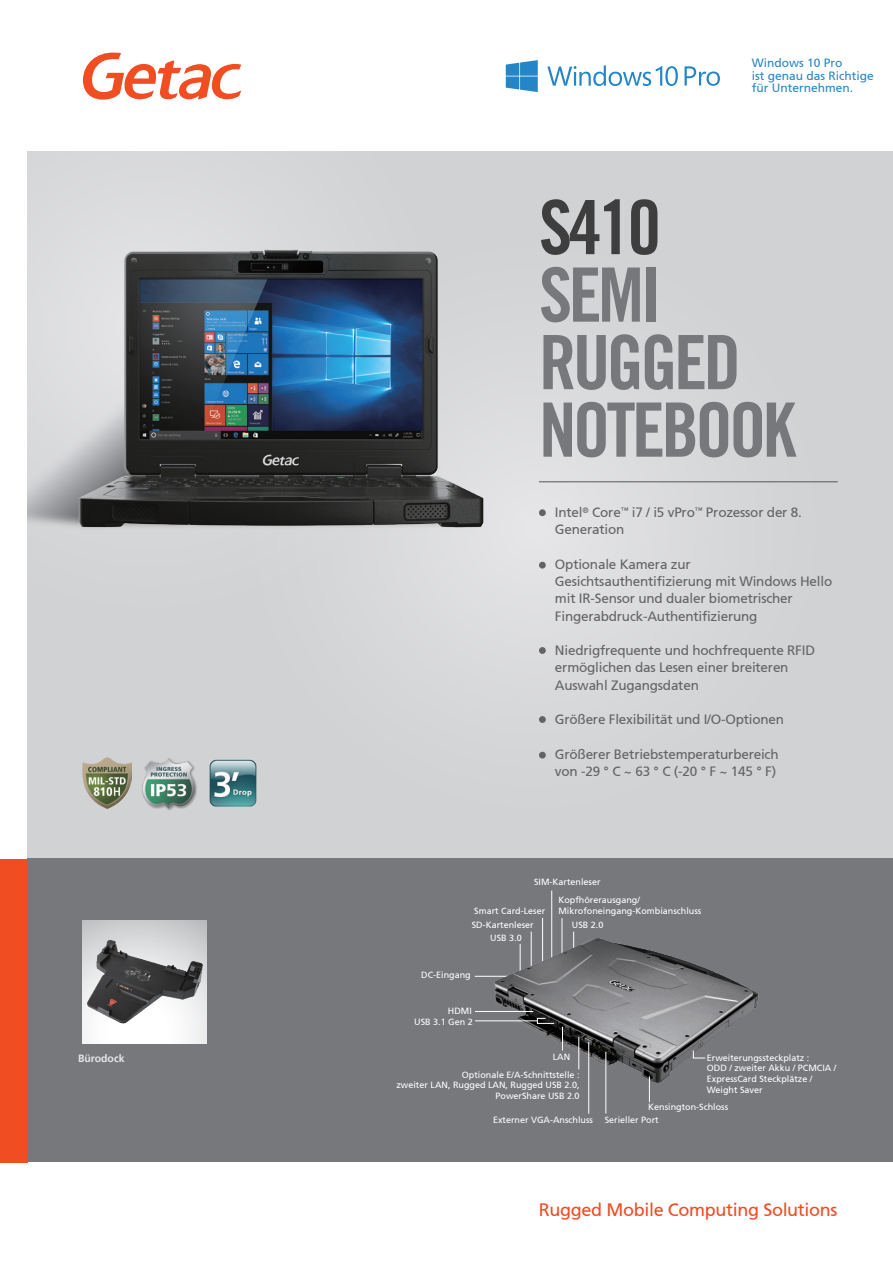
<style>
.page{position:relative;width:893px;height:1263px;background:#fff}
.page>*{position:absolute;margin:0;border:0;box-sizing:border-box;transform-origin:0 0}
.t1{font:700 condensed 75px/67.5px "Trade Gothic No.20";letter-spacing:-.05em;color:#76787b}
.t2{font:700 condensed 75px "Trade Gothic No.20";color:#3e3e3f}
.t3{font:18px "Frutiger 55 Roman";letter-spacing:-.02em;color:#f04d22}
.t4{font:13.5px/17.2px "Frutiger 55 Roman";letter-spacing:-.015em;color:#636366}
.t5{font:12px/12.8px "Frutiger 55 Roman";color:#2786c2}
.t6{font:700 10.5px "Frutiger 65";color:#e6e7e9}
.t7{font:9px/10.8px "Frutiger 55 Roman";color:#fff}
</style>
<div class="page">
<div style="left:28px;top:152px;width:865px;height:707px;background:#d1d2d4"></div>
<div style="left:29px;top:232px;width:37px;height:58px;background:#dcdcde"></div>
<img style="left:28px;top:290px;width:501px;height:286px">
<img style="left:66px;top:200px;width:429px;height:413px">
<div style="left:28px;top:859px;width:865px;height:303px;background:#76787b"></div>
<div style="left:0;top:859px;width:28px;height:303px;background:#f04d22"></div>
<svg style="left:83px;top:920px;width:123px;height:124px;background:#dfdfe1"></svg>
<svg style="left:83px;top:53px;width:158px;height:47px"></svg>
<svg style="left:684px;top:66px;width:36px;height:20px"></svg>
<svg style="left:506px;top:60px;width:32px;height:32px"></svg>
<svg style="left:547px;top:65px;width:131px;height:21px"></svg>
<div style="left:539px;top:509px;width:7px;height:7px;background:#636366;border-radius:50%"></div>
<div style="left:539px;top:562px;width:7px;height:7px;background:#636366;border-radius:50%"></div>
<div style="left:539px;top:647px;width:7px;height:7px;background:#636366;border-radius:50%"></div>
<div style="left:539px;top:716px;width:7px;height:7px;background:#636366;border-radius:50%"></div>
<div style="left:539px;top:752px;width:7px;height:6px;background:#636366;border-radius:50%"></div>
<hr style="left:539px;top:481px;width:299px;height:1px;background:#57585a">
<img style="left:209px;top:759px;width:48px;height:48px">
<img style="left:82px;top:932px;width:125px;height:102px">
<hr style="left:475px;top:976px;width:36px;height:1px;background:#fff">
<hr style="left:551px;top:890px;width:1px;height:69px;background:#fff">
<hr style="left:562px;top:918px;width:1px;height:36px;background:#fff">
<hr style="left:531px;top:931px;width:1px;height:37px;background:#fff">
<hr style="left:542px;top:918px;width:1px;height:44px;background:#fff">
<img style="left:488px;top:932px;width:271px;height:156px">
<svg style="left:649px;top:1076px;width:1px;height:26px"></svg>
<hr style="left:605px;top:1052px;width:1px;height:61px;background:#fff">
<hr style="left:588px;top:1042px;width:1px;height:72px;background:#fff">
<hr style="left:578px;top:1037px;width:1px;height:32px;background:#fff">
<svg style="left:562px;top:1027px;width:1px;height:23px"></svg>
<hr style="left:475px;top:1011px;width:58px;height:1px;background:#fff">
<hr style="left:475px;top:1020px;width:62px;height:1px;background:#fff">
<svg style="left:537px;top:1018px;width:18px;height:6px"></svg>
<svg style="left:693px;top:1050px;width:13px;height:9px"></svg>
<img style="left:167px;top:781px;width:30px;height:30px">
<img style="left:142px;top:758px;width:53px;height:51px">
<img style="left:83px;top:758px;width:49px;height:51px">
<p class="t6" style="left:78px;top:1052px;width:48px">Bürodock</p>
<p class="t5" style="left:752px;top:56px;width:124px">Windows 10 Pro<br>ist genau das Richtige für Unternehmen.</p>
<h1 class="t2" style="left:539px;top:182px;width:123px">S410</h1>
<h1 class="t1" style="left:539px;top:261px;width:259px">SEMI<br>RUGGED<br>NOTEBOOK</h1>
<p class="t4" style="left:555px;top:504px;width:248px">Intel<sup>®</sup> Core<sup>™</sup> i7 / i5 vPro<sup>™</sup> Prozessor der 8.<br>Generation</p>
<p class="t4" style="left:555px;top:555px;width:279px">Optionale Kamera zur Gesichtsauthentifizierung mit Windows Hello mit IR-Sensor und dualer biometrischer Fingerabdruck-Authentifizierung</p>
<p class="t4" style="left:555px;top:642px;width:262px">Niedrigfrequente und hochfrequente RFID ermöglichen das Lesen einer breiteren<br>Auswahl Zugangsdaten</p>
<p class="t4" style="left:555px;top:711px;width:231px">Größere Flexibilität und I/O-Optionen</p>
<p class="t4" style="left:555px;top:745px;width:225px">Größerer Betriebstemperaturbereich von -29 ° C ~ 63 ° C (-20 ° F ~ 145 ° F)</p>
<p class="t7" style="left:558px;top:872px;width:83px;line-height:18.3px;text-indent:-24px">SIM-Kartenleser<br>Kopfhörerausgang/</p>
<p class="t7" style="left:572px;top:903px;width:131px;line-height:14.5px;text-indent:-13px">Mikrofoneingang-Kombianschluss<br>USB 2.0</p>
<p class="t7" style="left:474px;top:905px;width:73px">Smart Card-Leser</p>
<p class="t7" style="left:472px;top:920px;width:64px">SD-Kartenleser</p>
<p class="t7" style="left:421px;top:970px;width:51px">DC-Eingang</p>
<p class="t7" style="left:448px;top:1005px;width:25px">HDMI</p>
<p class="t7" style="left:414px;top:1016px;width:60px">USB 3.1 Gen 2</p>
<p class="t7" style="left:490px;top:932px;width:33px">USB 3.0</p>
<p class="t7" style="left:553px;top:1051px;width:19px">LAN</p>
<p class="t7" style="left:396px;top:1069px;width:185px;text-align:right">Optionale E/A-Schnittstelle :<br>zweiter LAN, Rugged LAN, Rugged USB 2.0,<br>PowerShare USB 2.0</p>
<p class="t7" style="left:707px;top:1052px;width:131px">Erweiterungssteckplatz :<br>ODD / zweiter Akku / PCMCIA /<br>ExpressCard Steckplätze /<br>Weight Saver</p>
<p class="t7" style="left:648px;top:1102px;width:82px">Kensington-Schloss</p>
<p class="t7" style="left:493px;top:1114px;width:102px">Externer VGA-Anschluss</p>
<p class="t7" style="left:605px;top:1114px;width:56px">Serieller Port</p>
<h2 class="t3" style="left:539px;top:1199px;width:300px">Rugged Mobile Computing Solutions</h2>
</div>
